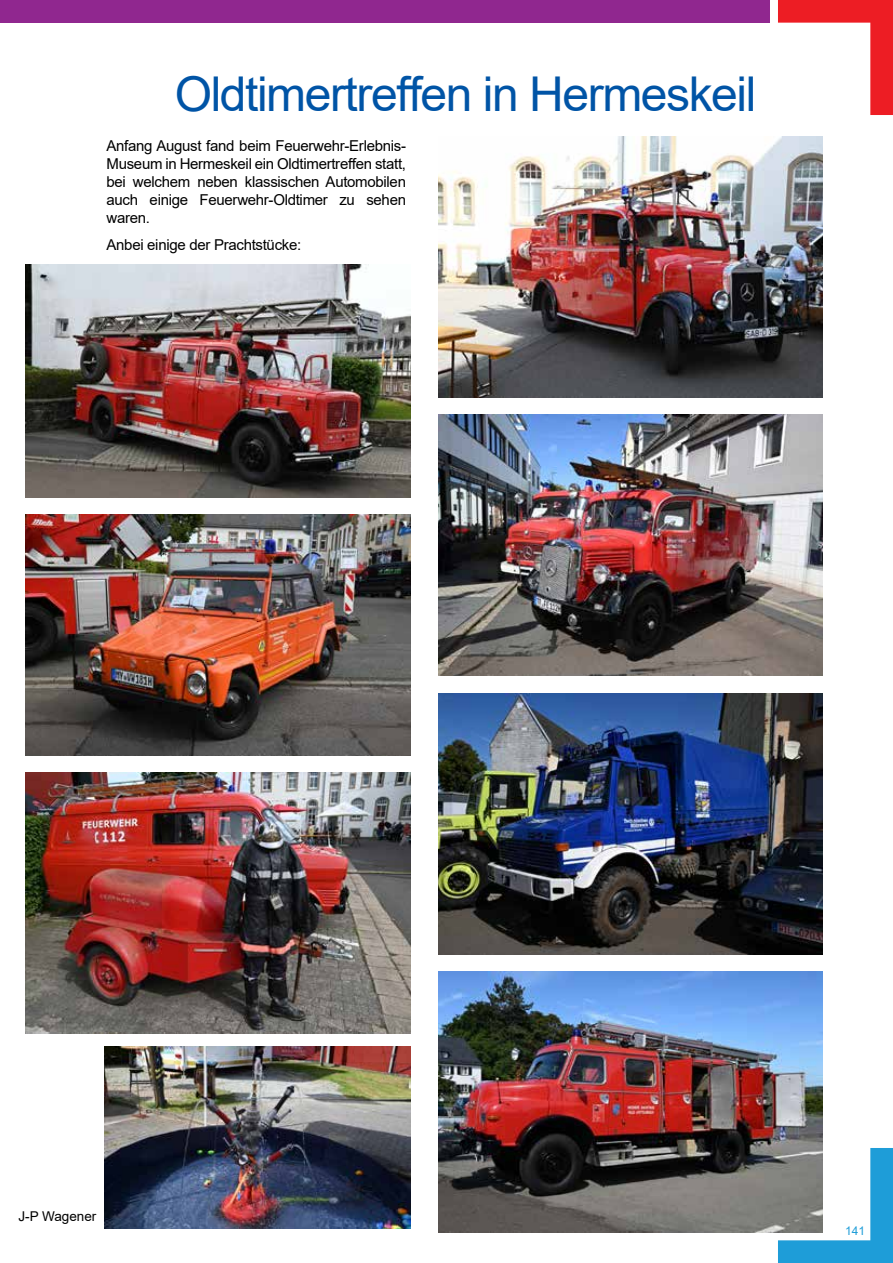
<style>
.page{position:relative;width:893px;height:1263px;background:#fff}
.page>*{position:absolute;margin:0;border:0;box-sizing:border-box;transform-origin:0 0}
.t1{font:48px "Arial";letter-spacing:-.03em;color:#0054a6}
.t2{font:15px/18px "Arial";letter-spacing:-.02em;color:#000;text-align:justify}
.t3{font:13.5px "Arial";color:#000}
.t4{font:12px "Arial";color:#1e9dd8}
</style>
<div class="page">
<svg style="left:778px;top:1148px;width:115px;height:115px"></svg>
<svg style="left:778px;top:0;width:115px;height:115px"></svg>
<div style="left:0;top:0;width:770px;height:23px;background:#90278f"></div>
<img style="left:26px;top:264px;width:384px;height:233px">
<img style="left:26px;top:514px;width:384px;height:242px">
<img style="left:26px;top:772px;width:384px;height:261px">
<img style="left:438px;top:137px;width:385px;height:261px">
<img style="left:438px;top:415px;width:385px;height:261px">
<img style="left:438px;top:693px;width:385px;height:261px">
<img style="left:438px;top:972px;width:385px;height:261px">
<img style="left:104px;top:1047px;width:306px;height:181px">
<h1 class="t1" style="left:175px;top:62px;width:583px">Oldtimertreffen in Hermeskeil</h1>
<p class="t2" style="left:107px;top:137px;width:301px">Anfang August fand beim Feuerwehr-Erlebnis-Museum in Hermeskeil ein Oldtimertreffen statt, bei welchem neben klassischen Automobilen auch einige Feuerwehr-Oldtimer zu sehen waren.</p>
<p class="t2" style="left:107px;top:236px;width:196px">Anbei einige der Prachtstücke:</p>
<p class="t3" style="left:18px;top:1207px;width:80px">J-P Wagener</p>
<p class="t4" style="left:845px;top:1222px;width:22px">141</p>
</div>
